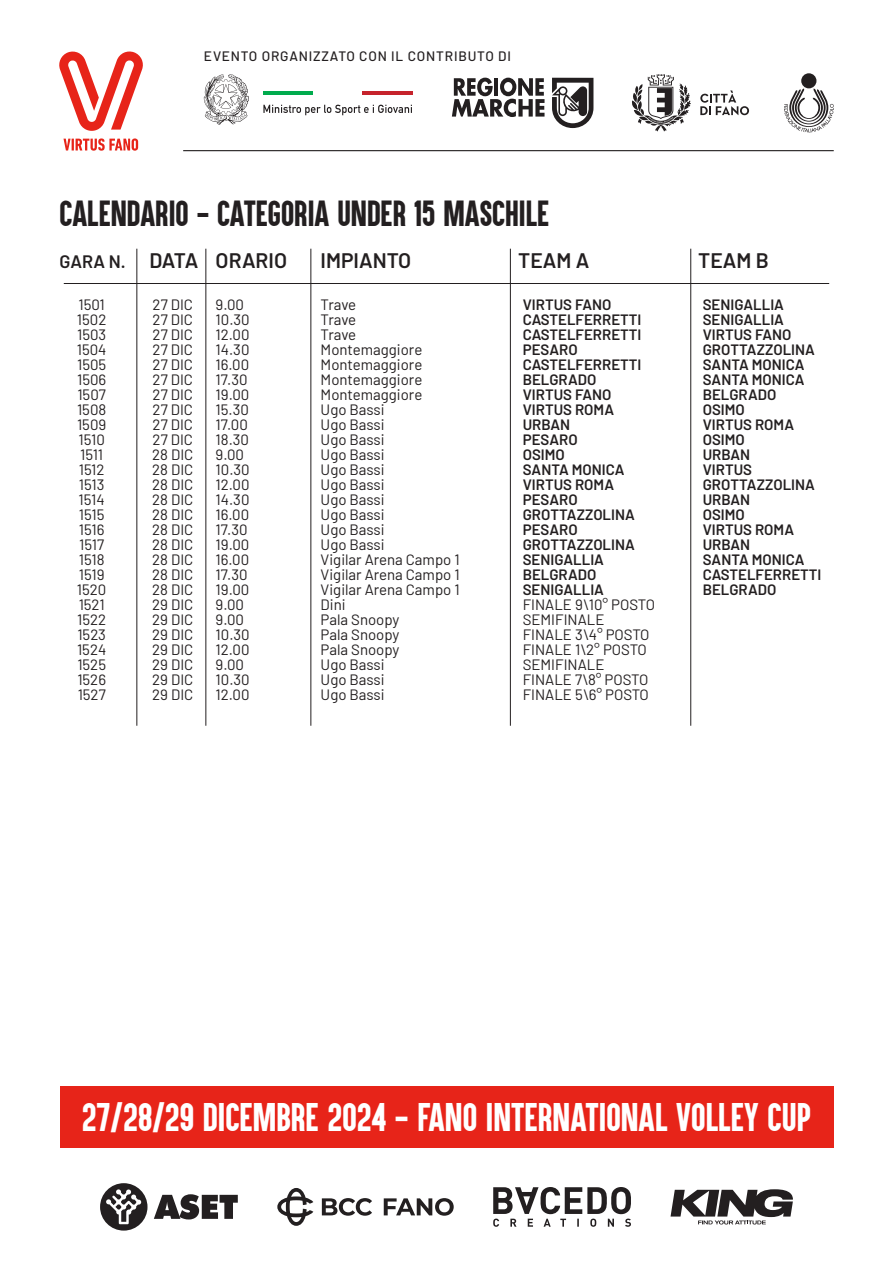
<style>
.page{position:relative;width:893px;height:1263px;background:#fff}
.page>*{position:absolute;margin:0;border:0;box-sizing:border-box;transform-origin:0 0}
.t1{font:33px "Aku&Kamu";color:#fff}
.t2{font:30px "Aku&Kamu";color:#231f20}
.t3{font:600 21px "Barlow";color:#231f20}
.t4{font:15px/15px "Barlow";color:#231f20}
.t5{font:600 15px/15px "Barlow";color:#231f20}
.t6{font:500 13.65px "Barlow";letter-spacing:.06em;color:#231f20}
.s1{font-size:18px}
</style>
<div class="page">
<svg style="left:63px;top:138px;width:75px;height:13px"></svg>
<svg style="left:59px;top:51px;width:84px;height:80px"></svg>
<hr style="left:183px;top:150px;width:651px;height:1px;background:#231f20">
<svg style="left:452px;top:78px;width:92px;height:39px"></svg>
<svg style="left:552px;top:78px;width:41px;height:50px"></svg>
<div style="left:801px;top:73px;width:15px;height:15px;background:#231f20;border-radius:50%"></div>
<svg style="left:784px;top:88px;width:50px;height:44px"></svg>
<svg style="left:632px;top:74px;width:59px;height:58px"></svg>
<svg style="left:700px;top:90px;width:49px;height:25px"></svg>
<hr style="left:363px;top:92px;width:50px;height:3px;background:#c6232c">
<hr style="left:263px;top:92px;width:50px;height:3px;background:#00ab4d">
<svg style="left:263px;top:105px;width:149px;height:10px"></svg>
<svg style="left:204px;top:74px;width:45px;height:51px"></svg>
<svg style="left:493px;top:1187px;width:138px;height:40px"></svg>
<svg style="left:670px;top:1189px;width:123px;height:35px"></svg>
<svg style="left:154px;top:1194px;width:84px;height:25px"></svg>
<svg style="left:100px;top:1183px;width:47px;height:47px"></svg>
<svg style="left:277px;top:1188px;width:95px;height:38px"></svg>
<svg style="left:384px;top:1198px;width:70px;height:18px"></svg>
<div style="left:60px;top:1086px;width:773px;height:61px;background:#e72419"></div>
<hr style="left:64px;top:283px;width:765px;height:1px;background:#231f20">
<hr style="left:206px;top:249px;width:1px;height:477px;background:#231f20">
<hr style="left:311px;top:249px;width:1px;height:477px;background:#231f20">
<hr style="left:510px;top:249px;width:1px;height:477px;background:#231f20">
<hr style="left:690px;top:249px;width:1px;height:477px;background:#231f20">
<hr style="left:137px;top:249px;width:1px;height:477px;background:#231f20">
<p class="t6" style="left:204px;top:46px;width:309px">EVENTO ORGANIZZATO CON IL CONTRIBUTO DI</p>
<h2 class="t2" style="left:60px;top:194px;width:491px">CALENDARIO - CATEGORIA UNDER 15 MASCHILE</h2>
<h3 class="t3" style="left:60px;top:245px;width:229px"><span class="s1">GARA N.</span> DATA ORARIO</h3>
<h3 class="t3" style="left:321px;top:245px;width:92px">IMPIANTO</h3>
<h3 class="t3" style="left:518px;top:245px;width:73px">TEAM A</h3>
<h3 class="t3" style="left:698px;top:245px;width:72px">TEAM B</h3>
<p class="t4" style="left:77px;top:296px;width:31px">1501<br>1502<br>1503<br>1504<br>1505<br>1506<br>1507<br>1508<br>1509<br>1510<br>1511<br>1512<br>1513<br>1514<br>1515<br>1516<br>1517<br>1518<br>1519<br>1520<br>1521<br>1522<br>1523<br>1524<br>1525<br>1526<br>1527</p>
<p class="t4" style="left:216px;top:296px;width:36px">9.00<br>10.30<br>12.00<br>14.30<br>16.00<br>17.30<br>19.00<br>15.30<br>17.00<br>18.30<br>9.00<br>10.30<br>12.00<br>14.30<br>16.00<br>17.30<br>19.00<br>16.00<br>17.30<br>19.00<br>9.00<br>9.00<br>10.30<br>12.00<br>9.00<br>10.30<br>12.00</p>
<p class="t4" style="left:152px;top:296px;width:43px;text-align:justify">27 DIC 27 DIC 27 DIC 27 DIC 27 DIC 27 DIC 27 DIC 27 DIC 27 DIC 27 DIC 28 DIC 28 DIC 28 DIC 28 DIC 28 DIC 28 DIC 28 DIC 28 DIC 28 DIC 28 DIC 29 DIC 29 DIC 29 DIC 29 DIC 29 DIC 29 DIC 29 DIC</p>
<p class="t5" style="left:523px;top:296px;width:120px">VIRTUS FANO<br>CASTELFERRETTI<br>CASTELFERRETTI<br>PESARO<br>CASTELFERRETTI<br>BELGRADO<br>VIRTUS FANO<br>VIRTUS ROMA<br>URBAN<br>PESARO<br>OSIMO<br>SANTA MONICA<br>VIRTUS ROMA<br>PESARO<br>GROTTAZZOLINA<br>PESARO<br>GROTTAZZOLINA<br>SENIGALLIA<br>BELGRADO<br>SENIGALLIA</p>
<p class="t4" style="left:321px;top:296px;width:140px">Trave<br>Trave<br>Trave<br>Montemaggiore<br>Montemaggiore<br>Montemaggiore<br>Montemaggiore<br>Ugo Bassi<br>Ugo Bassi<br>Ugo Bassi<br>Ugo Bassi<br>Ugo Bassi<br>Ugo Bassi<br>Ugo Bassi<br>Ugo Bassi<br>Ugo Bassi<br>Ugo Bassi<br>Vigilar Arena Campo 1<br>Vigilar Arena Campo 1<br>Vigilar Arena Campo 1<br>Dini<br>Pala Snoopy<br>Pala Snoopy<br>Pala Snoopy<br>Ugo Bassi<br>Ugo Bassi<br>Ugo Bassi</p>
<p class="t5" style="left:703px;top:296px;width:120px">SENIGALLIA<br>SENIGALLIA<br>VIRTUS FANO<br>GROTTAZZOLINA<br>SANTA MONICA<br>SANTA MONICA<br>BELGRADO<br>OSIMO<br>VIRTUS ROMA<br>OSIMO<br>URBAN<br>VIRTUS<br>GROTTAZZOLINA<br>URBAN<br>OSIMO<br>VIRTUS ROMA<br>URBAN<br>SANTA MONICA<br>CASTELFERRETTI<br>BELGRADO</p>
<p class="t4" style="left:523px;top:596px;width:134px">FINALE 9\10° POSTO<br>SEMIFINALE<br>FINALE 3\4° POSTO<br>FINALE 1\2° POSTO<br>SEMIFINALE<br>FINALE 7\8° POSTO<br>FINALE 5\6° POSTO</p>
<h1 class="t1" style="left:82px;top:1095px;width:730px">27/28/29 DICEMBRE 2024 - FANO INTERNATIONAL VOLLEY CUP</h1>
</div>
